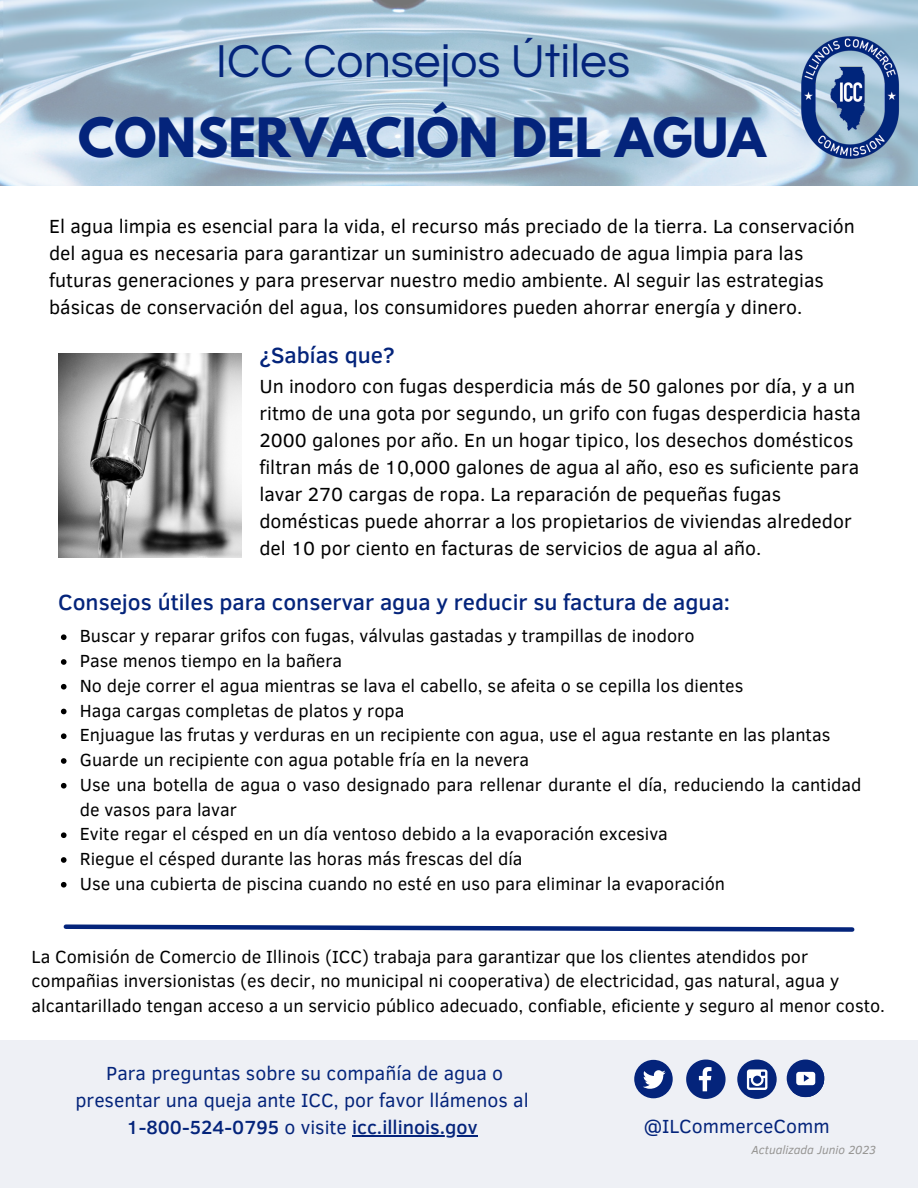
<style>
.page{position:relative;width:918px;height:1188px;background:#fff}
.page>*{position:absolute;margin:0;border:0;box-sizing:border-box;transform-origin:0 0}
.t1{font:700 48px "League Spartan";color:#04247b}
.t2{font:48px "Questrial";color:#04247b}
.t3{font:500 22.5px "Clear Sans";color:#04247b}
.t4{font:19.5px/27px "Clear Sans";color:#000}
.t5{font:19.5px/27px "Clear Sans";color:#04247b;text-align:center}
.t6{font:18px/24.8px "Clear Sans";color:#000}
.t7{font:italic 12px "Clear Sans";color:#969593}
.s1{font-weight:500}
</style>
<div class="page">
<img style="left:0;top:0;width:918px;height:186px">
<div style="left:0;top:1040px;width:918px;height:148px;background:#eef0f5"></div>
<img style="left:798px;top:34px;width:106px;height:129px">
<img style="left:58px;top:354px;width:184px;height:203px">
<svg style="left:61px;top:634px;width:6px;height:6px"></svg>
<svg style="left:61px;top:659px;width:6px;height:6px"></svg>
<svg style="left:61px;top:684px;width:6px;height:6px"></svg>
<svg style="left:61px;top:709px;width:6px;height:5px"></svg>
<svg style="left:61px;top:733px;width:6px;height:6px"></svg>
<svg style="left:61px;top:758px;width:6px;height:6px"></svg>
<svg style="left:61px;top:783px;width:6px;height:6px"></svg>
<svg style="left:61px;top:832px;width:6px;height:6px"></svg>
<svg style="left:61px;top:857px;width:6px;height:6px"></svg>
<svg style="left:61px;top:882px;width:6px;height:6px"></svg>
<hr style="left:352px;top:1135px;width:126px;height:1px;background:#04247b">
<div style="left:634px;top:1060px;width:39px;height:38px;background:#04247b;border-radius:50%"></div>
<svg style="left:643px;top:1070px;width:23px;height:19px"></svg>
<svg style="left:686px;top:1060px;width:40px;height:39px"></svg>
<div style="left:737px;top:1060px;width:40px;height:39px;background:#04247b;border-radius:50%"></div>
<svg style="left:747px;top:1069px;width:20px;height:21px"></svg>
<div style="left:787px;top:1060px;width:37px;height:37px;background:#04247b;border-radius:50%"></div>
<svg style="left:792px;top:1065px;width:33px;height:33px"></svg>
<svg style="left:63px;top:924px;width:792px;height:8px"></svg>
<p class="t2" style="left:216px;top:38px;width:416px">ICC Consejos Útiles</p>
<p class="t1" style="left:78px;top:114px;width:689px">CONSERVACIÓN DEL AGUA</p>
<p class="t4" style="left:49px;top:212px;width:807px">El agua limpia es esencial para la vida, el recurso más preciado de la tierra. La conservación del agua es necesaria para garantizar un suministro adecuado de agua limpia para las futuras generaciones y para preservar nuestro medio ambiente. Al seguir las estrategias básicas de conservación del agua, los consumidores pueden ahorrar energía y dinero.</p>
<p class="t3" style="left:259px;top:338px;width:137px">¿Sabías que?</p>
<p class="t4" style="left:259px;top:372px;width:603px">Un inodoro con fugas desperdicia más de 50 galones por día, y a un ritmo de una gota por segundo, un grifo con fugas desperdicia hasta 2000 galones por año. En un hogar tipico, los desechos domésticos filtran más de 10,000 galones de agua al año, eso es suficiente para lavar 270 cargas de ropa. La reparación de pequeñas fugas domésticas puede ahorrar a los propietarios de viviendas alrededor del 10 por ciento en facturas de servicios de agua al año.</p>
<p class="t3" style="left:58px;top:586px;width:674px">Consejos útiles para conservar agua y reducir su factura de agua:</p>
<p class="t6" style="left:80px;top:623px;width:616px">Buscar y reparar grifos con fugas, válvulas gastadas y trampillas de inodoro</p>
<p class="t6" style="left:80px;top:647px;width:264px">Pase menos tiempo en la bañera</p>
<p class="t6" style="left:80px;top:672px;width:665px">No deje correr el agua mientras se lava el cabello, se afeita o se cepilla los dientes</p>
<p class="t6" style="left:80px;top:697px;width:326px">Haga cargas completas de platos y ropa</p>
<p class="t6" style="left:80px;top:722px;width:752px">Enjuague las frutas y verduras en un recipiente con agua, use el agua restante en las plantas</p>
<p class="t6" style="left:80px;top:746px;width:451px">Guarde un recipiente con agua potable fría en la nevera</p>
<p class="t6" style="left:80px;top:771px;width:783px">Use una botella de agua o vaso designado para rellenar durante el día, reduciendo la cantidad de vasos para lavar</p>
<p class="t6" style="left:80px;top:821px;width:590px">Evite regar el césped en un día ventoso debido a la evaporación excesiva</p>
<p class="t6" style="left:80px;top:845px;width:444px">Riegue el césped durante las horas más frescas del día</p>
<p class="t6" style="left:80px;top:870px;width:647px">Use una cubierta de piscina cuando no esté en uso para eliminar la evaporación</p>
<p class="t6" style="left:32px;top:943px;width:855px">La Comisión de Comercio de Illinois (ICC) trabaja para garantizar que los clientes atendidos por compañias inversionistas (es decir, no municipal ni cooperativa) de electricidad, gas natural, agua y alcantarillado tengan acceso a un servicio público adecuado, confiable, eficiente y seguro al menor costo.</p>
<p class="t5" style="left:75px;top:1059px;width:455px">Para preguntas sobre su compañía de agua o presentar una queja ante ICC, por favor llámenos al<br><span class="s1">1-800-524-0795</span> o visite <span class="s1">icc.illinois.gov</span></p>
<p class="t5" style="left:644px;top:1112px;width:188px">@ILCommerceComm</p>
<p class="t7" style="left:752px;top:1141px;width:126px">Actualizada Junio 2023</p>
</div>
